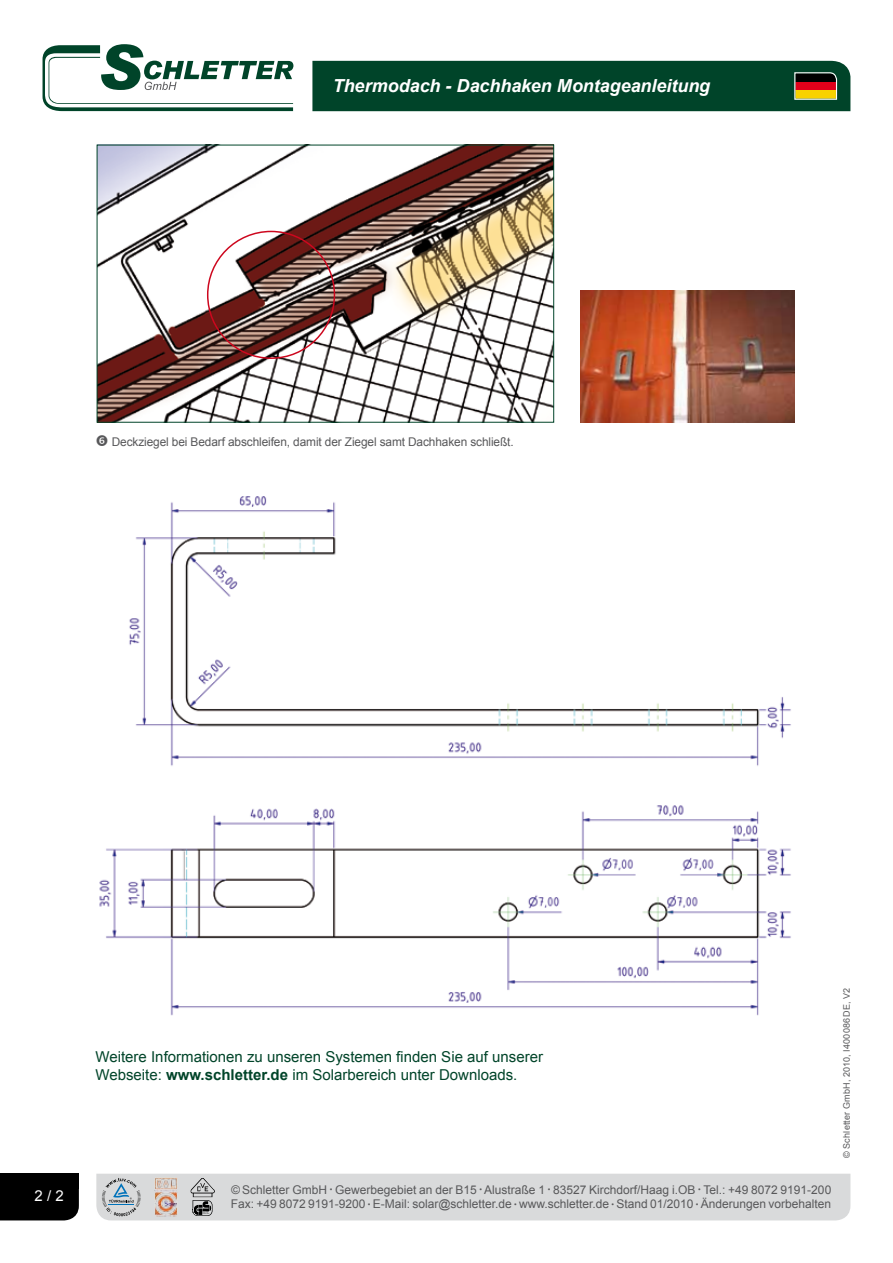
<style>
.page{position:relative;width:893px;height:1263px;background:#fff}
.page>*{position:absolute;margin:0;border:0;box-sizing:border-box;transform-origin:0 0}
.t1{font:italic 700 18px "Arial";letter-spacing:-.005em;color:#fff}
.t2{font:15px/18px "Arial";color:#004429}
.t3{font:15px "Arial";color:#fff}
.t4{font:12px/14.4px "Arial";color:#58585a}
.t5{font:9px "Arial";letter-spacing:.025em;color:#58585a}
.s1{font-weight:700}
.s2{font-style:italic}
.s3{font-style:italic;font-size:7.5px}
</style>
<div class="page">
<div style="left:312px;top:61px;width:538px;height:50px;background:#004429"></div>
<svg style="left:43px;top:44px;width:250px;height:67px"></svg>
<div style="left:96px;top:1174px;width:754px;height:46px;background:#d9dadb"></div>
<div style="left:0;top:1189px;width:79px;height:31px;background:#000"></div>
<div style="left:0;top:1174px;width:79px;height:15px;background:#000"></div>
<img style="left:99px;top:496px;width:692px;height:519px">
<img style="left:580px;top:291px;width:214px;height:132px">
<img style="left:99px;top:147px;width:453px;height:274px">
<div style="left:97px;top:145px;width:457px;height:278px;border:1px solid #004429"></div>
<h1 class="t1" style="left:333px;top:74px;width:379px">Thermodach - Dachhaken Montageanleitung</h1>
<p class="t4" style="left:112px;top:435px;width:403px">Deckziegel bei Bedarf abschleifen, damit der Ziegel samt Dachhaken schließt.</p>
<p class="t2" style="left:96px;top:1048px;width:449px">Weitere Informationen zu unseren Systemen finden Sie auf unserer<br>Webseite: <span class="s1">www.schletter.de</span> im Solarbereich unter Downloads.</p>
<p class="t3" style="left:35px;top:1186px;width:31px">2 / 2</p>
<p class="t4" style="left:231px;top:1182px;width:602px"><span class="s2">©</span> Schletter GmbH <span class="s3">•</span> Gewerbegebiet an der B15 <span class="s3">•</span> Alustraße 1 <span class="s3">•</span> 83527 Kirchdorf/Haag i.OB <span class="s3">•</span> Tel.: +49 8072 9191-200<br>Fax: +49 8072 9191-9200 <span class="s3">•</span> E-Mail: solar@schletter.de <span class="s3">•</span> www.schletter.de <span class="s3">•</span> Stand 01/2010 <span class="s3">•</span> Änderungen vorbehalten</p>
<p class="t5" style="left:841px;top:1158px;width:171px;rotate:-90deg">© Schletter GmbH, 2010, I400086DE, V2</p>
</div>
